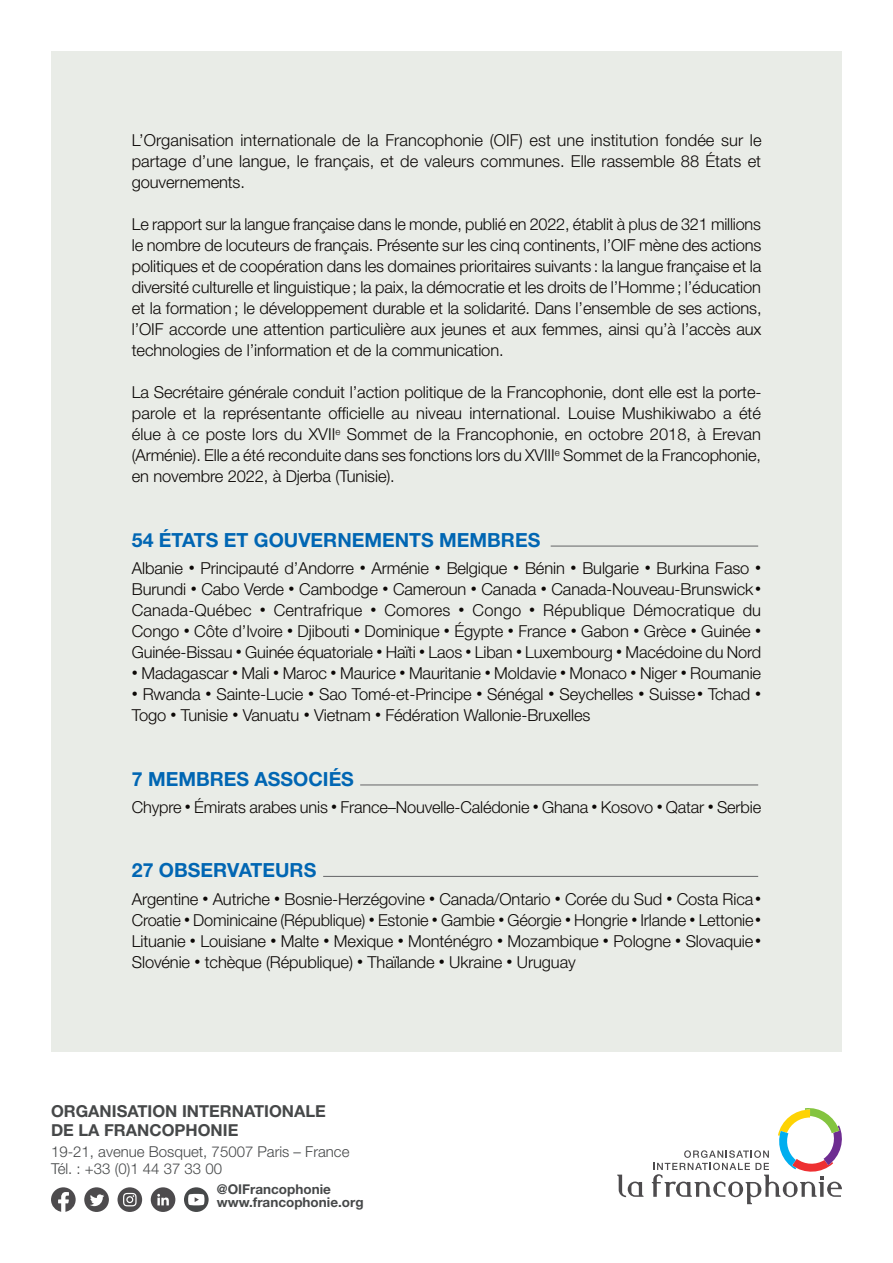
<style>
.page{position:relative;width:893px;height:1263px;background:#fff}
.page>*{position:absolute;margin:0;border:0;box-sizing:border-box;transform-origin:0 0}
.t1{font:700 19.5px "Helvetica Neue LT Std";color:#0166b3}
.t2{font:300 16.5px/21px "Helvetica Neue LT Std";letter-spacing:-.01em;color:#0c0806;text-align:justify}
.t3{font:700 16.5px/18.8px "Helvetica Neue LT Std";color:#464849}
.t4{font:300 15px/17.1px "Helvetica Neue LT Std";color:#464849}
.t5{font:700 13.5px/13.5px "Helvetica Neue LT Std";color:#464849}
.s1{font-size:12px}
</style>
<div class="page">
<svg style="left:51px;top:1187px;width:25px;height:25px"></svg>
<div style="left:84px;top:1187px;width:25px;height:25px;background:#4d4b4d;border-radius:50%"></div>
<svg style="left:90px;top:1194px;width:14px;height:12px"></svg>
<svg style="left:184px;top:1187px;width:25px;height:25px"></svg>
<svg style="left:188px;top:1194px;width:16px;height:11px"></svg>
<div style="left:118px;top:1187px;width:24px;height:25px;background:#4d4b4d;border-radius:50%"></div>
<svg style="left:123px;top:1193px;width:14px;height:13px"></svg>
<div style="left:151px;top:1187px;width:24px;height:25px;background:#4d4b4d;border-radius:50%"></div>
<svg style="left:157px;top:1194px;width:12px;height:11px"></svg>
<div style="left:51px;top:51px;width:791px;height:1000px;background:#e9ece7"></div>
<hr style="left:551px;top:546px;width:207px;height:1px;background:#636466">
<hr style="left:360px;top:784px;width:398px;height:1px;background:#636466">
<hr style="left:323px;top:876px;width:435px;height:1px;background:#636466">
<svg style="left:617px;top:1174px;width:26px;height:23px"></svg>
<svg style="left:652px;top:1108px;width:190px;height:96px"></svg>
<p class="t2" style="left:132px;top:130px;width:631px">L’Organisation internationale de la Francophonie (OIF) est une institution fondée sur le partage d’une langue, le français, et de valeurs communes. Elle rassemble 88 États et gouvernements.</p>
<p class="t2" style="left:132px;top:214px;width:631px">Le rapport sur la langue française dans le monde, publié en 2022, établit à plus de 321 millions le nombre de locuteurs de français. Présente sur les cinq continents, l’OIF mène des actions politiques et de coopération dans les domaines prioritaires suivants : la langue française et la diversité culturelle et linguistique; la paix, la démocratie et les droits de l’Homme ; l’éducation et la formation ; le développement durable et la solidarité. Dans l’ensemble de ses actions, l’OIF accorde une attention particulière aux jeunes et aux femmes, ainsi qu’à l’accès aux technologies de l’information et de la communication.</p>
<p class="t2" style="left:132px;top:382px;width:631px">La Secrétaire générale conduit l’action politique de la Francophonie, dont elle est la porte&shy;parole et la représentante officielle au niveau international. Louise Mushikiwabo a été élue à ce poste lors du XVII<sup>e</sup> Sommet de la Francophonie, en octobre 2018, à Erevan (Arménie). Elle a été reconduite dans ses fonctions lors du XVIII<sup>e</sup> Sommet de la Francophonie, en novembre 2022, à Djerba (Tunisie).</p>
<p class="t1" style="left:132px;top:528px;width:410px">54 ÉTATS ET GOUVERNEMENTS MEMBRES</p>
<p class="t2" style="left:132px;top:557px;width:631px">Albanie <span class="s1">•</span> Principauté d’Andorre <span class="s1">•</span> Arménie <span class="s1">•</span> Belgique <span class="s1">•</span> Bénin <span class="s1">•</span> Bulgarie <span class="s1">•</span> Burkina Faso <span class="s1">• </span>Burundi <span class="s1">•</span> Cabo Verde <span class="s1">•</span> Cambodge <span class="s1">•</span> Cameroun <span class="s1">•</span> Canada <span class="s1">•</span> Canada-Nouveau-Brunswick<span class="s1">• </span>Canada-Québec <span class="s1">•</span> Centrafrique <span class="s1">•</span> Comores <span class="s1">•</span> Congo <span class="s1">•</span> République Démocratique du Congo <span class="s1">•</span> Côte d’Ivoire <span class="s1">•</span> Djibouti <span class="s1">•</span> Dominique <span class="s1">•</span> Égypte <span class="s1">•</span> France <span class="s1">•</span> Gabon <span class="s1">•</span> Grèce <span class="s1">•</span> Guinée <span class="s1">• </span>Guinée-Bissau <span class="s1">•</span> Guinée équatoriale <span class="s1">•</span> Haïti <span class="s1">•</span> Laos <span class="s1">•</span> Liban <span class="s1">•</span> Luxembourg <span class="s1">•</span> Macédoine du Nord</p>
<p class="t2" style="left:132px;top:662px;width:631px"><span class="s1">•</span> Madagascar <span class="s1">•</span> Mali <span class="s1">•</span> Maroc <span class="s1">•</span> Maurice <span class="s1">•</span> Mauritanie <span class="s1">•</span> Moldavie <span class="s1">•</span> Monaco <span class="s1">•</span> Niger <span class="s1">•</span> Roumanie</p>
<p class="t2" style="left:132px;top:683px;width:631px"><span class="s1">•</span> Rwanda <span class="s1">•</span> Sainte-Lucie <span class="s1">•</span> Sao Tomé-et-Principe <span class="s1">•</span> Sénégal <span class="s1">•</span> Seychelles <span class="s1">•</span> Suisse <span class="s1">•</span> Tchad <span class="s1">•<br></span>Togo <span class="s1">•</span> Tunisie <span class="s1">•</span> Vanuatu <span class="s1">•</span> Vietnam <span class="s1">•</span> Fédération Wallonie-Bruxelles</p>
<p class="t1" style="left:132px;top:766px;width:224px">7 MEMBRES ASSOCIÉS</p>
<p class="t2" style="left:132px;top:796px;width:631px">Chypre <span class="s1">•</span> Émirats arabes unis <span class="s1">•</span> France–Nouvelle-Calédonie <span class="s1">•</span> Ghana <span class="s1">•</span> Kosovo <span class="s1">•</span> Qatar <span class="s1">•</span> Serbie</p>
<p class="t1" style="left:132px;top:858px;width:186px">27 OBSERVATEURS</p>
<p class="t2" style="left:132px;top:888px;width:631px">Argentine <span class="s1">•</span> Autriche <span class="s1">•</span> Bosnie-Herzégovine <span class="s1">•</span> Canada/Ontario <span class="s1">•</span> Corée du Sud <span class="s1">•</span> Costa Rica<span class="s1">• </span>Croatie <span class="s1">•</span> Dominicaine (République) <span class="s1">•</span> Estonie <span class="s1">•</span> Gambie <span class="s1">•</span> Géorgie <span class="s1">•</span> Hongrie <span class="s1">•</span> Irlande <span class="s1">•</span> Lettonie <span class="s1">• </span>Lituanie <span class="s1">•</span> Louisiane <span class="s1">•</span> Malte <span class="s1">•</span> Mexique <span class="s1">•</span> Monténégro <span class="s1">•</span> Mozambique <span class="s1">•</span> Pologne <span class="s1">•</span> Slovaquie<span class="s1">• </span>Slovénie <span class="s1">•</span> tchèque (République) <span class="s1">•</span> Thaïlande <span class="s1">•</span> Ukraine <span class="s1">•</span> Uruguay</p>
<p class="t3" style="left:51px;top:1102px;width:276px">ORGANISATION INTERNATIONALE<br>DE LA FRANCOPHONIE</p>
<p class="t4" style="left:51px;top:1142px;width:300px">19-21, avenue Bosquet, 75007 Paris – France<br>Tél. : +33 (0)1 44 37 33 00</p>
<p class="t5" style="left:217px;top:1182px;width:148px">@OIFrancophonie www.francophonie.org</p>
</div>
